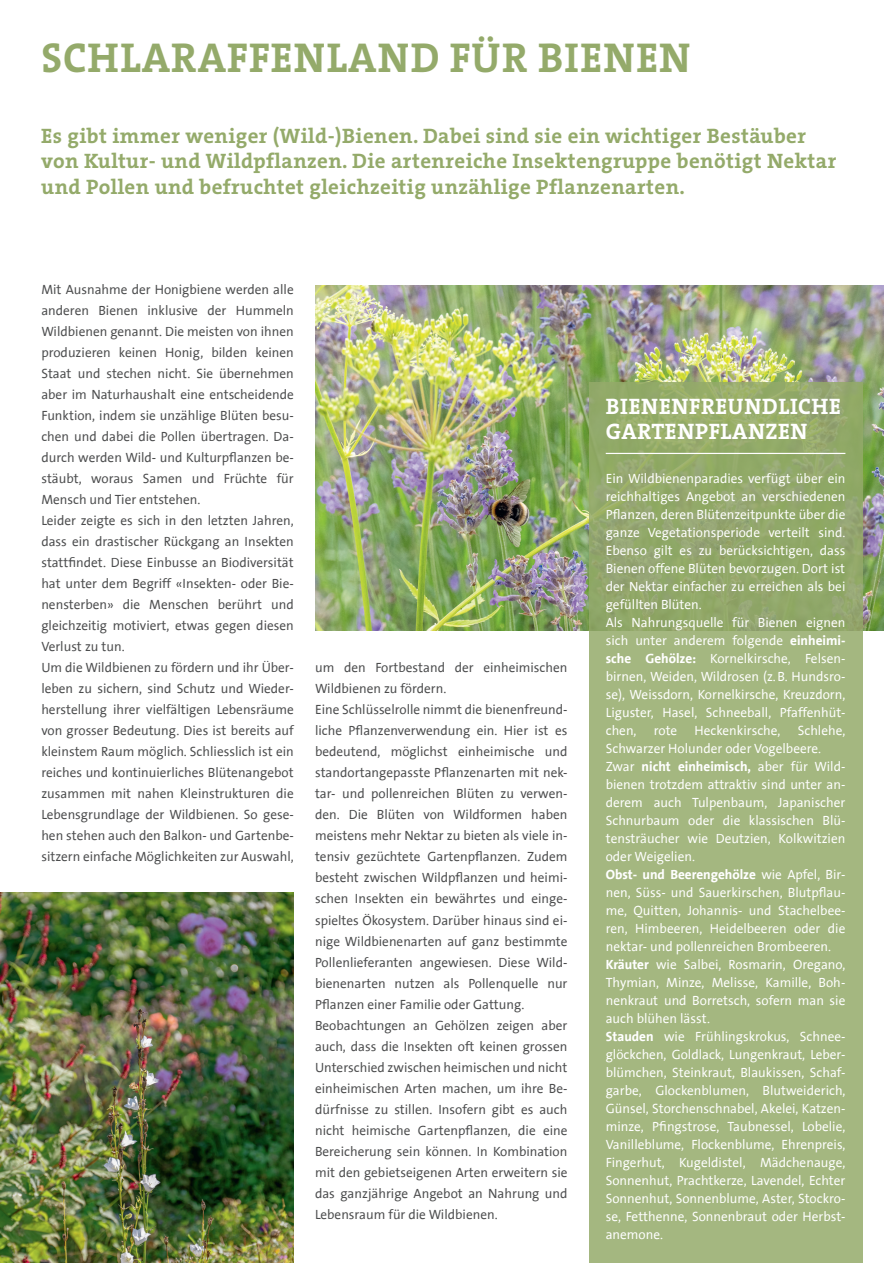
<style>
.page{position:relative;width:885px;height:1263px;background:#fff}
.page>*{position:absolute;margin:0;border:0;box-sizing:border-box;transform-origin:0 0}
.t1{font:42px "The Serif HP7 Bld";letter-spacing:.025em;color:#94aa6a}
.t2{font:22.5px/25.5px "The Serif HP7 Bld";letter-spacing:.025em;color:#fff}
.t3{font:21px/25.5px "The Serif HP7 Bld";letter-spacing:.02em;color:#94aa6a}
.t4{font:13.5px/21px "The Sans Office";color:#4b4c4d}
.t5{font:13.5px/18px "The Sans Office";color:#fff}
.s1{font-weight:700}
</style>
<div class="page">
<img style="left:0;top:892px;width:294px;height:371px">
<img style="left:315px;top:285px;width:568px;height:345px">
<svg style="left:588px;top:382px;width:274px;height:881px;background:#9fb37a"></svg>
<hr style="left:605px;top:453px;width:240px;height:1px;background:#fff">
<h1 class="t1" style="left:42px;top:30px;width:650px">SCHLARAFFENLAND FÜR BIENEN</h1>
<h3 class="t3" style="left:41px;top:123px;width:796px">Es gibt immer weniger (Wild-)Bienen. Dabei sind sie ein wichtiger Bestäuber von Kultur- und Wildpflanzen. Die artenreiche Insektengruppe benötigt Nektar und Pollen und befruchtet gleichzeitig unzählige Pflanzenarten.</h3>
<p class="t4" style="left:41px;top:280px;width:254px">Mit Ausnahme der Honigbiene werden alle anderen Bienen inklusive der Hummeln Wildbienen genannt. Die meisten von ihnen produzieren keinen Honig, bilden keinen Staat und stechen nicht. Sie übernehmen aber im Naturhaushalt eine entscheidende Funktion, indem sie unzählige Blüten besu&shy;chen und dabei die Pollen übertragen. Da&shy;durch werden Wild- und Kulturpflanzen be&shy;stäubt, woraus Samen und Früchte für Mensch und Tier entstehen.<br>Leider zeigte es sich in den letzten Jahren, dass ein drastischer Rückgang an Insekten stattfindet. Diese Einbusse an Biodiversität hat unter dem Begriff «Insekten- oder Bie&shy;nensterben» die Menschen berührt und gleichzeitig motiviert, etwas gegen diesen Verlust zu tun.<br>Um die Wildbienen zu fördern und ihr Über&shy;leben zu sichern, sind Schutz und Wieder&shy;herstellung ihrer vielfältigen Lebensräume von grosser Bedeutung. Dies ist bereits auf kleinstem Raum möglich. Schliesslich ist ein reiches und kontinuierliches Blütenangebot zusammen mit nahen Kleinstrukturen die Lebensgrundlage der Wildbienen. So gese&shy;hen stehen auch den Balkon- und Gartenbe&shy;sitzern einfache Möglichkeiten zur Auswahl,</p>
<p class="t4" style="left:315px;top:658px;width:254px">um den Fortbestand der einheimischen Wildbienen zu fördern.<br>Eine Schlüsselrolle nimmt die bienenfreund&shy;liche Pflanzenverwendung ein. Hier ist es bedeutend, möglichst einheimische und standortangepasste Pflanzenarten mit nek&shy;tar- und pollenreichen Blüten zu verwen&shy;den. Die Blüten von Wildformen haben meistens mehr Nektar zu bieten als viele in&shy;tensiv gezüchtete Gartenpflanzen. Zudem besteht zwischen Wildpflanzen und heimi&shy;schen Insekten ein bewährtes und einge&shy;spieltes Ökosystem. Darüber hinaus sind ei&shy;nige Wildbienenarten auf ganz bestimmte Pollenlieferanten angewiesen. Diese Wild&shy;bienenarten nutzen als Pollenquelle nur Pflanzen einer Familie oder Gattung.<br>Beobachtungen an Gehölzen zeigen aber auch, dass die Insekten oft keinen grossen Unterschied zwischen heimischen und nicht einheimischen Arten machen, um ihre Be&shy;dürfnisse zu stillen. Insofern gibt es auch nicht heimische Gartenpflanzen, die eine Bereicherung sein können. In Kombination mit den gebietseigenen Arten erweitern sie das ganzjährige Angebot an Nahrung und Lebensraum für die Wildbienen.</p>
<h2 class="t2" style="left:606px;top:393px;width:237px">BIENENFREUNDLICHE<br>GARTENPFLANZEN</h2>
<p class="t5" style="left:605px;top:470px;width:241px">Ein Wildbienenparadies verfügt über ein reichhaltiges Angebot an verschiedenen Pflanzen, deren Blütenzeitpunkte über die ganze Vegetationsperiode verteilt sind.<br>Ebenso gilt es zu berücksichtigen, dass Bienen offene Blüten bevorzugen. Dort ist der Nektar einfacher zu erreichen als bei gefüllten Blüten.<br>Als Nahrungsquelle für Bienen eignen sich unter anderem folgende <span class="s1">einheimi&shy;sche Gehölze:</span> Kornelkirsche, Felsen&shy;birnen, Weiden, Wildrosen (z.B. Hundsro&shy;se), Weissdorn, Kornelkirsche, Kreuzdorn, Liguster, Hasel, Schneeball, Pfaffenhüt&shy;chen,</p>
<p class="t5" style="left:605px;top:722px;width:241px;text-indent:192px">Schlehe, Schwarzer Holunder oder Vogelbeere.<br>Zwar <span class="s1">nicht einheimisch,</span> aber für Wild&shy;bienen trotzdem attraktiv sind unter an&shy;derem auch Tulpenbaum, Japanischer Schnurbaum oder die klassischen Blü&shy;tensträucher wie Deutzien, Kolkwitzien oder Weigelien.<br><span class="s1">Obst- und Beerengehölze</span> wie Apfel, Bir&shy;nen, Süss- und Sauerkirschen, Blutpflau&shy;me, Quitten, Johannis- und Stachelbee&shy;ren, Himbeeren, Heidelbeeren oder die nektar- und pollenreichen Brombeeren.<br><span class="s1">Kräuter</span> wie Salbei, Rosmarin, Oregano, Thymian, Minze, Melisse, Kamille, Boh&shy;nenkraut und Borretsch, sofern man sie auch blühen lässt.<br><span class="s1">Stauden</span> wie Frühlingskrokus, Schnee&shy;glöckchen, Goldlack, Lungenkraut, Leber&shy;blümchen, Steinkraut, Blaukissen, Schaf&shy;garbe, Glockenblumen, Blutweiderich, Günsel, Storchenschnabel, Akelei, Katzen&shy;minze, Pfingstrose, Taubnessel, Lobelie, Vanilleblume, Flockenblume, Ehrenpreis, Fingerhut, Kugeldistel, Mädchenauge, Sonnenhut, Prachtkerze, Lavendel, Echter Sonnenhut, Sonnenblume, Aster, Stockro&shy;se, Fetthenne, Sonnenbraut oder Herbst&shy;anemone.</p>
<p class="t5" style="left:653px;top:722px;width:25px">rote</p>
<p class="t5" style="left:694px;top:722px;width:88px">Heckenkirsche,</p>
</div>
